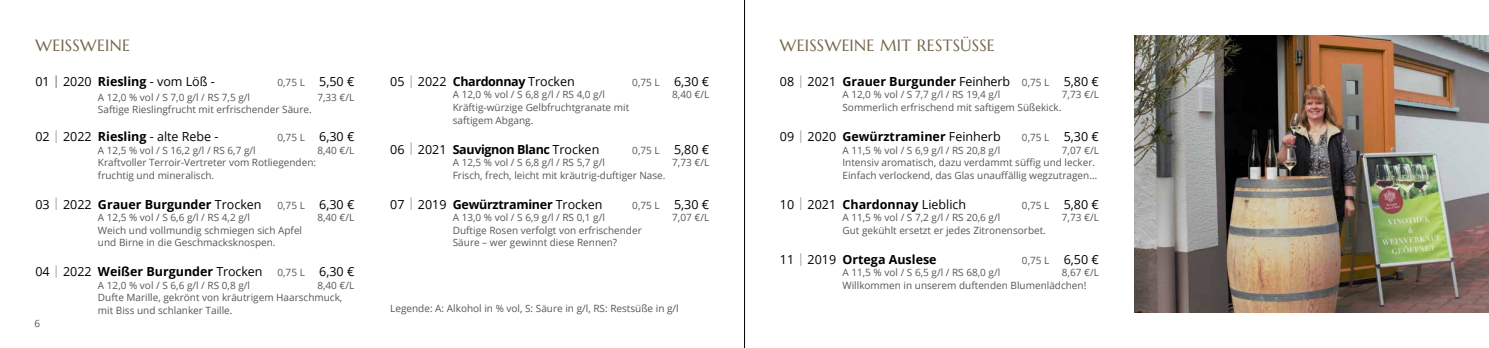
<style>
.page{position:relative;width:1489px;height:348px;background:#fff}
.page>*{position:absolute;margin:0;border:0;box-sizing:border-box;transform-origin:0 0}
.t1{font:16.25px "Marcellus";letter-spacing:.015em;color:#75684c}
.t2{font:12.5px "Open Sans";color:#000}
.t3{font:700 12.5px "Open Sans";letter-spacing:-.02em;color:#000}
.t4{font:700 12.5px "Open Sans";color:#000}
.t5{font:10px/12.5px "Open Sans";color:#565656}
.s1{color:#75684c}
.s2{font-weight:700}
.s3{font-size:12.5px;color:#000}
.s4{color:#a79b96}
.s5{font-weight:400}
.s6{font-weight:400;color:#a79b96}
.s7{font-size:10px;color:#565656}
</style>
<div class="page">
<img style="left:1134px;top:35px;width:354px;height:277px">
<hr style="left:744px;top:0;width:1px;height:347px;background:#000">
<h1 class="t1" style="left:35px;top:35px;width:96px">WEISSWEINE</h1>
<h1 class="t1" style="left:780px;top:35px;width:216px">WEISSWEINE MIT RESTSÜSSE</h1>
<p class="t2" style="left:35px;top:73px;width:181px">01 <span class="s1">|</span> 2020 <span class="s2">Riesling</span> - vom Löß -</p>
<p class="t5" style="left:277px;top:76px;width:78px">0,75 L <span class="s3">5,50 €</span></p>
<p class="t5" style="left:98px;top:91px;width:153px">A 12,0 % vol / S 7,0 g/l / RS 7,5 g/l</p>
<p class="t5" style="left:317px;top:91px;width:38px">7,33 €/L</p>
<p class="t5" style="left:98px;top:103px;width:215px">Saftige Rieslingfrucht mit erfrischender Säure.</p>
<p class="t2" style="left:35px;top:128px;width:185px">02 <span class="s4">|</span> 2022 <span class="s2">Riesling</span> - alte Rebe -</p>
<p class="t5" style="left:277px;top:131px;width:78px">0,75 L <span class="s3">6,30 €</span></p>
<p class="t5" style="left:98px;top:143px;width:159px">A 12,5 % vol / S 16,2 g/l / RS 6,7 g/l</p>
<p class="t5" style="left:317px;top:143px;width:38px">8,40 €/L</p>
<p class="t5" style="left:98px;top:156px;width:220px">Kraftvoller Terroir-Vertreter vom Rotliegenden: fruchtig und mineralisch.</p>
<p class="t4" style="left:35px;top:195px;width:228px"><span class="s5">03</span> <span class="s6">|</span> <span class="s5">2022</span> Grauer Burgunder <span class="s5">Trocken</span></p>
<p class="t5" style="left:277px;top:198px;width:78px">0,75 L <span class="s3">6,30 €</span></p>
<p class="t5" style="left:98px;top:211px;width:153px">A 12,5 % vol / S 6,6 g/l / RS 4,2 g/l</p>
<p class="t5" style="left:317px;top:211px;width:38px">8,40 €/L</p>
<p class="t5" style="left:98px;top:223px;width:206px">Weich und vollmundig schmiegen sich Apfel und Birne in die Geschmacksknospen.</p>
<p class="t2" style="left:35px;top:263px;width:320px">04 <span class="s4">|</span> 2022 <span class="s2">Weißer Burgunder</span> Trocken <span class="s7">0,75 L</span> 6,30 €</p>
<p class="t5" style="left:98px;top:278px;width:153px">A 12,0 % vol / S 6,6 g/l / RS 0,8 g/l</p>
<p class="t5" style="left:98px;top:278px;width:258px;text-indent:219px">8,40 €/L<br>Dufte Marille, gekrönt von kräutrigem Haarschmuck, mit Biss und schlanker Taille.</p>
<p class="t5" style="left:35px;top:316px;width:7px">6</p>
<p class="t2" style="left:390px;top:73px;width:186px">05 <span class="s4">|</span> 2022 <span class="s2">Chardonnay</span> Trocken</p>
<p class="t5" style="left:632px;top:76px;width:78px">0,75 L <span class="s3">6,30 €</span></p>
<p class="t5" style="left:453px;top:88px;width:153px">A 12,0 % vol / S 6,8 g/l / RS 4,0 g/l</p>
<p class="t5" style="left:672px;top:88px;width:38px">8,40 €/L</p>
<p class="t5" style="left:453px;top:101px;width:178px">Kräftig-würzige Gelbfruchtgranate mit saftigem Abgang.</p>
<p class="t3" style="left:390px;top:140px;width:210px"><span class="s5">06</span> <span class="s6">|</span> <span class="s5">2021</span> Sauvignon Blanc <span class="s5">Trocken</span></p>
<p class="t5" style="left:632px;top:143px;width:78px">0,75 L <span class="s3">5,80 €</span></p>
<p class="t5" style="left:453px;top:156px;width:153px">A 12,5 % vol / S 6,8 g/l / RS 5,7 g/l</p>
<p class="t5" style="left:672px;top:156px;width:38px">7,73 €/L</p>
<p class="t5" style="left:453px;top:168px;width:214px">Frisch, frech, leicht mit kräutrig-duftiger Nase.</p>
<p class="t3" style="left:390px;top:195px;width:214px"><span class="s5">07</span> <span class="s6">|</span> <span class="s5">2019</span> Gewürztraminer <span class="s5">Trocken</span></p>
<p class="t5" style="left:632px;top:198px;width:78px">0,75 L <span class="s3">5,30 €</span></p>
<p class="t5" style="left:453px;top:211px;width:153px">A 13,0 % vol / S 6,9 g/l / RS 0,1 g/l</p>
<p class="t5" style="left:672px;top:211px;width:38px">7,07 €/L</p>
<p class="t5" style="left:453px;top:223px;width:190px">Duftige Rosen verfolgt von erfrischender<br>Säure – wer gewinnt diese Rennen?</p>
<p class="t5" style="left:390px;top:301px;width:290px">Legende: A: Alkohol in % vol, S: Säure in g/l, RS: Restsüße in g/l</p>
<p class="t2" style="left:780px;top:73px;width:320px">08 <span class="s4">|</span> 2021 <span class="s2">Grauer Burgunder</span> Feinherb <span class="s7">0,75 L</span> 5,80 €</p>
<p class="t5" style="left:842px;top:88px;width:159px">A 12,0 % vol / S 7,7 g/l / RS 19,4 g/l</p>
<p class="t5" style="left:1061px;top:88px;width:38px">7,73 €/L</p>
<p class="t5" style="left:842px;top:101px;width:220px">Sommerlich erfrischend mit saftigem Süßekick.</p>
<p class="t2" style="left:780px;top:128px;width:222px">09 <span class="s4">|</span> 2020 <span class="s2">Gewürztraminer</span> Feinherb</p>
<p class="t5" style="left:1021px;top:131px;width:78px">0,75 L <span class="s3">5,30 €</span></p>
<p class="t5" style="left:842px;top:143px;width:159px">A 11,5 % vol / S 6,9 g/l / RS 20,8 g/l</p>
<p class="t5" style="left:842px;top:143px;width:258px;text-indent:219px">7,07 €/L<br>Intensiv aromatisch, dazu verdammt süffig und lecker.<br>Einfach verlockend, das Glas unauffällig wegzutragen…</p>
<p class="t2" style="left:780px;top:195px;width:188px">10 <span class="s4">|</span> 2021 <span class="s2">Chardonnay</span> Lieblich</p>
<p class="t5" style="left:1021px;top:198px;width:78px">0,75 L <span class="s3">5,80 €</span></p>
<p class="t5" style="left:842px;top:211px;width:159px">A 11,5 % vol / S 7,2 g/l / RS 20,6 g/l</p>
<p class="t5" style="left:1061px;top:211px;width:38px">7,73 €/L</p>
<p class="t5" style="left:842px;top:223px;width:205px">Gut gekühlt ersetzt er jedes Zitronensorbet.</p>
<p class="t4" style="left:780px;top:250px;width:158px"><span class="s5">11</span> <span class="s6">|</span> <span class="s5">2019</span> Ortega Auslese</p>
<p class="t5" style="left:1021px;top:253px;width:78px">0,75 L <span class="s3">6,50 €</span></p>
<p class="t5" style="left:842px;top:266px;width:159px">A 11,5 % vol / S 6,5 g/l / RS 68,0 g/l</p>
<p class="t5" style="left:842px;top:266px;width:258px;text-indent:219px">8,67 €/L<br>Willkommen in unserem duftenden Blumenlädchen!</p>
</div>
